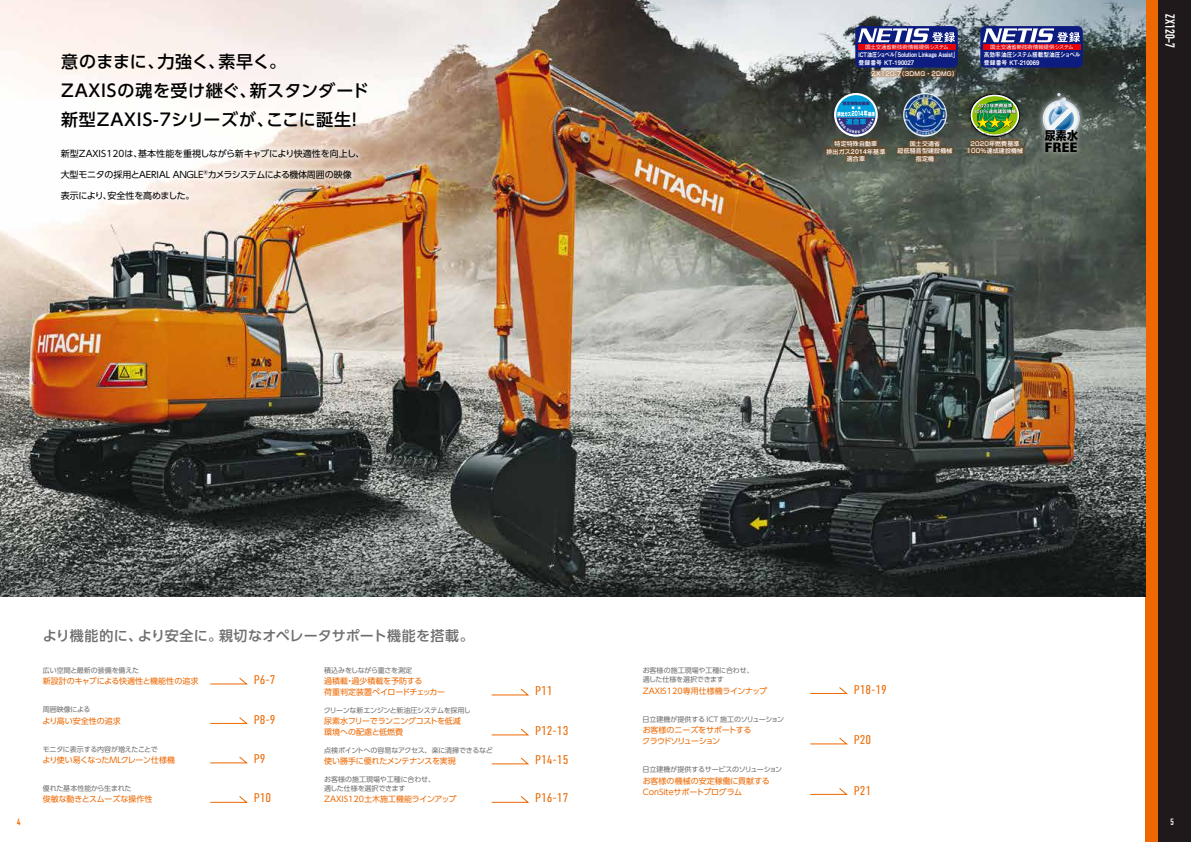
<style>
.page{position:relative;width:1191px;height:842px;background:#fff}
.page>*{position:absolute;margin:0;border:0;box-sizing:border-box;transform-origin:0 0}
.t1{font:500 17px/29px "UD Shin Go Pro";letter-spacing:.04em;color:#000}
.t2{font:500 14px "UD Shin Go Pro";letter-spacing:.015em;color:#6e6e70}
.t3{font:700 13px "DIN Condensed";color:#fff}
.t4{font:300 12.6px "DIN Condensed";color:#ed6800;scale:1.1 1}
.t5{font:900 condensed 12.6px "Helvetica";color:#000;scale:1.24 1}
.t6{font:800 11.8px "Shin Go Pro";color:#000;scale:.92 1}
.t7{font:9px "UD Shin Go Pro";letter-spacing:-.02em;color:#000}
.t8{font:9px "UD Shin Go Pro";letter-spacing:.005em;color:#000}
.t9{font:700 9px "DIN Condensed";color:#ed6800}
.t10{font:700 9px "DIN Condensed";color:#fff}
.t11{font:8px/11px "UD Shin Go Pro";letter-spacing:-.01em;color:#ed6800}
.t12{font:8px/11px "UD Shin Go Pro";letter-spacing:-.04em;color:#ed6800}
.t13{font:8px/11px "UD Shin Go Pro";letter-spacing:-.05em;color:#ed6800}
.t14{font:8px "UD Shin Go Pro";letter-spacing:-.045em;color:#ed6800}
.t15{font:8px "UD Shin Go Pro";letter-spacing:-.03em;color:#ed6800}
.t16{font:7px/9px "UD Shin Go Pro";letter-spacing:-.025em;color:#6e6e70}
.t17{font:7px "UD Shin Go Pro";letter-spacing:-.045em;color:#6e6e70}
.t18{font:7px "UD Shin Go Pro";color:#6e6e70}
.t19{font:6.3px/7.6px "Midashi Go Pro MB31";letter-spacing:-.01em;color:#fff;scale:.8 1}
.t20{font:6.3px/7.6px "Midashi Go Pro MB31";letter-spacing:-.01em;color:#fff;scale:.9 1}
.t21{font:500 5.9px/7.5px "Shin Go Pro";letter-spacing:.03em;color:#fff;text-align:center}
.t22{font:500 5.3px "Gothic BBB Pro";letter-spacing:-.045em;color:#fff;scale:1.05 1}
.s1{font-family:"Helvetica Neue LT Pro";font-size:6.9px}
</style>
<div class="page">
<div style="left:1145px;top:0;width:46px;height:842px;background:#ed6800"></div>
<div style="left:1158px;top:0;width:33px;height:842px;background:#20191c"></div>
<img style="left:0;top:0;width:1145px;height:597px">
<svg style="left:834px;top:93px;width:43px;height:44px"></svg>
<svg style="left:836px;top:95px;width:39px;height:40px;background:#4d8bb6"></svg>
<div style="left:824px;top:138px;width:64px;height:26px;background:#8f4000;opacity:.51"></div>
<img style="left:903px;top:93px;width:43px;height:44px">
<div style="left:895px;top:138px;width:60px;height:26px;background:#8f4000;opacity:.51"></div>
<div style="left:965px;top:138px;width:61px;height:18px;background:#8f4000;opacity:.51"></div>
<div style="left:869px;top:68px;width:87px;height:11px;background:#8f4000;opacity:.51"></div>
<div style="left:964px;top:88px;width:61px;height:54px;background:#000;opacity:.6"></div>
<svg style="left:970px;top:94px;width:49px;height:43px"></svg>
<div style="left:970px;top:94px;width:49px;height:43px;border:1px solid #000;border-radius:50%"></div>
<svg style="left:972px;top:96px;width:45px;height:38px"></svg>
<svg style="left:972px;top:100px;width:44px;height:36px;background:#6b9e47"></svg>
<div style="left:1036px;top:87px;width:50px;height:71px;background:#fff;opacity:.75"></div>
<svg style="left:1042px;top:93px;width:38px;height:44px"></svg>
<svg style="left:210px;top:678px;width:37px;height:6px"></svg>
<svg style="left:210px;top:717px;width:37px;height:7px"></svg>
<svg style="left:210px;top:756px;width:37px;height:7px"></svg>
<svg style="left:491px;top:757px;width:38px;height:7px"></svg>
<svg style="left:491px;top:728px;width:38px;height:7px"></svg>
<svg style="left:210px;top:796px;width:37px;height:7px"></svg>
<svg style="left:491px;top:689px;width:38px;height:6px"></svg>
<svg style="left:810px;top:737px;width:37px;height:7px"></svg>
<svg style="left:810px;top:788px;width:37px;height:7px"></svg>
<svg style="left:810px;top:687px;width:37px;height:7px"></svg>
<svg style="left:491px;top:796px;width:38px;height:7px"></svg>
<div style="left:56px;top:144px;width:307px;height:62px;background:#fff;opacity:.32"></div>
<div style="left:980px;top:26px;width:102px;height:42px;background:#0d1d7f;border-radius:5px"></div>
<svg style="left:983px;top:28px;width:97px;height:14px"></svg>
<div style="left:982px;top:44px;width:98px;height:6px;background:#e4000b"></div>
<div style="left:855px;top:26px;width:103px;height:42px;background:#0d1d7f;border-radius:5px"></div>
<svg style="left:858px;top:28px;width:97px;height:14px"></svg>
<div style="left:857px;top:44px;width:98px;height:6px;background:#e4000b"></div>
<h1 class="t1" style="left:61px;top:46px;width:309px">意のままに、力強く、素早く。<br>ZAXISの魂を受け継ぐ、新スタンダード新型ZAXIS-7シリーズが、ここに誕生！</h1>
<p class="t8" style="left:61px;top:147px;width:305px">新型ZAXIS120は、基本性能を重視しながら新キャブにより快適性を向上し、</p>
<p class="t7" style="left:61px;top:168px;width:293px">大型モニタの採用とAERIAL ANGLE®カメラシステムによる機体周囲の映像</p>
<p class="t7" style="left:61px;top:189px;width:135px">表示により、安全性を高めました。</p>
<p class="t22" style="left:865px;top:43px;width:81px">国土交通省新技術情報提供システム</p>
<p class="t19" style="left:858px;top:50px;width:125px">ICT油圧ショベル「Solution Linkage Assist」登録番号 KT-190027</p>
<p class="t21" style="left:871px;top:69px;width:88px">ZX120-7（3DMG・2DMG）</p>
<p class="t22" style="left:990px;top:43px;width:81px">国土交通省新技術情報提供システム</p>
<p class="t20" style="left:984px;top:50px;width:109px">高効率油圧システム搭載型油圧ショベル登録番号 KT-210069</p>
<p class="t21" style="left:826px;top:139px;width:60px;line-height:8px">特定特殊自動車<br>排出ガス<span class="s1">2014</span>年基準</p>
<p class="t21" style="left:847px;top:154px;width:20px">適合車</p>
<p class="t21" style="left:897px;top:139px;width:56px">国土交通省<br>超低騒音型建設機械指定機</p>
<p class="t21" style="left:966px;top:139px;width:58px">2020年燃費基準<br>100%達成建設機械</p>
<h3 class="t6" style="left:1044px;top:126px;width:37px">尿素水</h3>
<h3 class="t5" style="left:1045px;top:139px;width:28px">FREE</h3>
<h3 class="t3" style="left:1178px;top:14px;width:35px;rotate:90deg">ZX120-7</h3>
<h2 class="t2" style="left:43px;top:624px;width:433px">より機能的に、より安全に。親切なオペレータサポート機能を搭載。</h2>
<p class="t11" style="left:43px;top:675px;width:157px">新設計のキャブによる快適性と機能性の追求</p>
<h3 class="t4" style="left:254px;top:673px;width:21px">P6-7</h3>
<p class="t16" style="left:324px;top:665px;width:89px">積込みをしながら重さを測定</p>
<p class="t18" style="left:43px;top:664px;width:98px">広い空間と最新の装備を備えた</p>
<p class="t11" style="left:324px;top:675px;width:123px">過積載・過少積載を予防する<br>荷重判定装置ペイロードチェッカー</p>
<p class="t16" style="left:43px;top:705px;width:49px">周囲映像による</p>
<p class="t11" style="left:42px;top:715px;width:80px">より高い安全性の追求</p>
<h3 class="t4" style="left:254px;top:712px;width:21px">P8-9</h3>
<p class="t17" style="left:324px;top:704px;width:149px">クリーンな新エンジンと新油圧システムを採用し</p>
<p class="t12" style="left:324px;top:715px;width:138px">尿素水フリーでランニングコストを低減環境への配慮と低燃費</p>
<h3 class="t4" style="left:535px;top:684px;width:17px">P11</h3>
<h3 class="t4" style="left:535px;top:724px;width:32px">P12-13</h3>
<p class="t16" style="left:43px;top:744px;width:117px">モニタに表示する内容が増えたことで</p>
<p class="t14" style="left:42px;top:753px;width:134px">より使い易くなったMLクレーン仕様機</p>
<h3 class="t4" style="left:254px;top:752px;width:12px">P9</h3>
<p class="t16" style="left:324px;top:745px;width:170px">点検ポイントへの容易なアクセス、楽に清掃できるなど</p>
<p class="t15" style="left:324px;top:754px;width:133px">使い勝手に優れたメンテナンスを実現</p>
<h3 class="t4" style="left:535px;top:753px;width:32px">P14-15</h3>
<p class="t16" style="left:43px;top:784px;width:90px">優れた基本性能から生まれた</p>
<p class="t11" style="left:43px;top:794px;width:111px">俊敏な動きとスムーズな操作性</p>
<h3 class="t4" style="left:254px;top:791px;width:17px">P10</h3>
<p class="t16" style="left:324px;top:774px;width:113px">お客様の施工現場や工種に合わせ、適した仕様を選択できます</p>
<p class="t11" style="left:324px;top:794px;width:134px">ZAXIS120土木施工機能ラインアップ</p>
<h3 class="t4" style="left:535px;top:791px;width:32px">P16-17</h3>
<p class="t16" style="left:642px;top:665px;width:113px">お客様の施工現場や工種に合わせ、適した仕様を選択できます</p>
<p class="t11" style="left:643px;top:685px;width:126px">ZAXIS120専用仕様機ラインナップ</p>
<h3 class="t4" style="left:853px;top:682px;width:32px">P18-19</h3>
<p class="t16" style="left:642px;top:714px;width:143px">日立建機が提供する ICT 施工のソリューション</p>
<p class="t13" style="left:642px;top:724px;width:111px">お客様のニーズをサポートするクラウドソリューション</p>
<p class="t16" style="left:642px;top:765px;width:141px">日立建機が提供するサービスのソリューション</p>
<p class="t11" style="left:642px;top:775px;width:129px">お客様の機械の安定稼働に貢献する<br>ConSiteサポートプログラム</p>
<h3 class="t4" style="left:853px;top:733px;width:17px">P20</h3>
<h3 class="t4" style="left:853px;top:783px;width:17px">P21</h3>
<p class="t9" style="left:17px;top:816px;width:5px">4</p>
<p class="t10" style="left:1170px;top:816px;width:5px">5</p>
</div>
